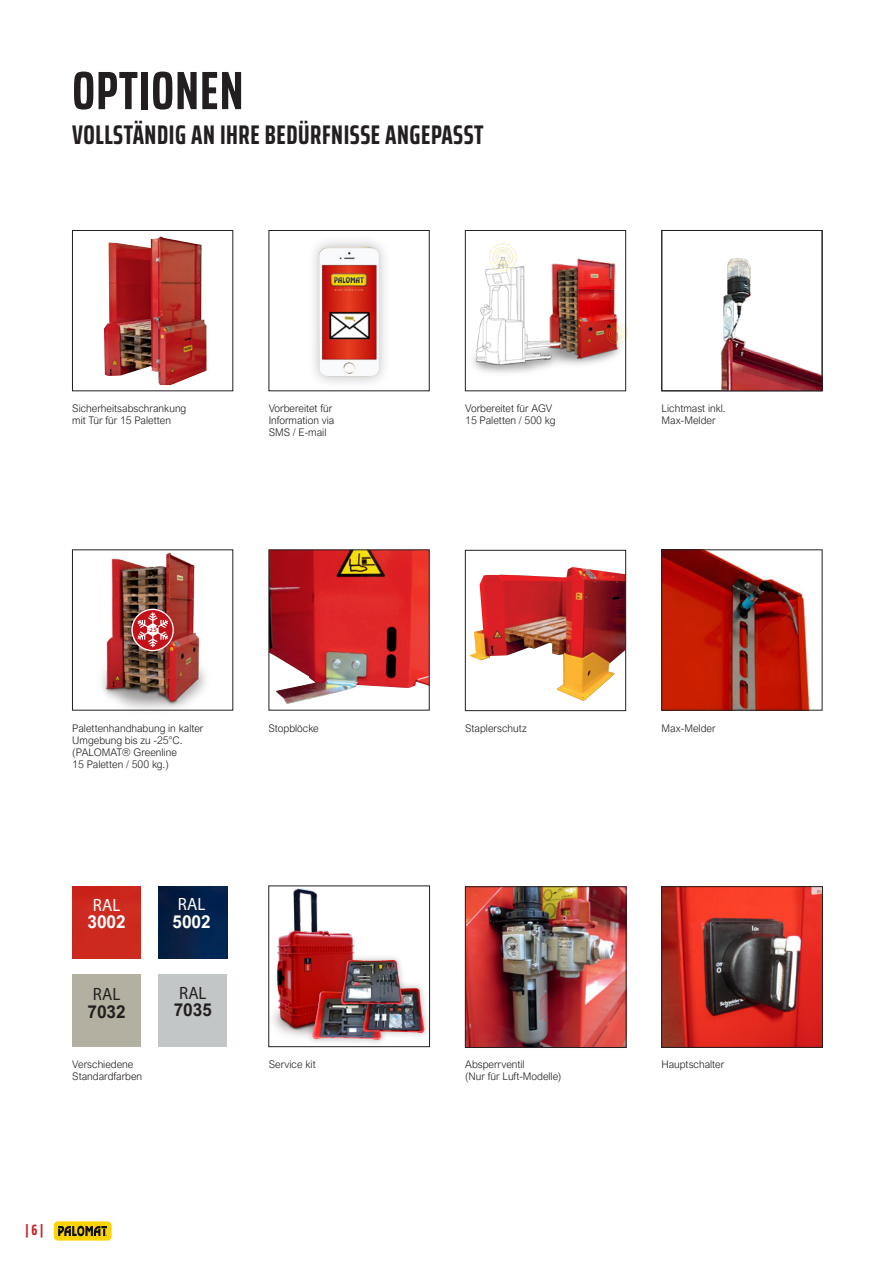
<style>
.page{position:relative;width:893px;height:1263px;background:#fff}
.page>*{position:absolute;margin:0;border:0;box-sizing:border-box;transform-origin:0 0}
.Overskrift{font:700 extra-condensed 54px "Saira";letter-spacing:.02em;color:#231f20}
.Underoverskrift{font:700 extra-condensed 27px "Saira";letter-spacing:.02em;color:#231f20}
.t1{font:700 17.85px "Arial Nova";color:#fff;scale:.95 1}
.t2{font:700 17.85px "Arial Nova";color:#231f20;scale:.95 1}
.t3{font:17.85px "Myriad Pro";letter-spacing:.005em;color:#fff;scale:.95 1}
.t4{font:17.85px "Myriad Pro";letter-spacing:.005em;color:#231f20;scale:.95 1}
.t5{font:700 extra-condensed 15px "Saira";color:#c61c22}
.Billedtekst{font:300 10.5px/12px "Arial Nova";color:#231f20}
.t6{font:600 6.3px "Myriad Pro";color:#c4121a}
</style>
<div class="page">
<div style="left:54px;top:1221px;width:58px;height:19px;background:#fed304;border-radius:4px"></div>
<svg style="left:58px;top:1226px;width:49px;height:10px"></svg>
<img style="left:104px;top:236px;width:103px;height:149px">
<img style="left:464px;top:240px;width:164px;height:145px">
<img style="left:72px;top:549px;width:156px;height:162px">
<svg style="left:131px;top:609px;width:43px;height:42px;background:#c45b5c"></svg>
<img style="left:268px;top:885px;width:108px;height:163px">
<div style="left:305px;top:984px;width:83px;height:63px;background:#231f20;opacity:.3"></div>
<img style="left:311px;top:991px;width:70px;height:52px">
<div style="left:356px;top:981px;width:75px;height:59px;background:#231f20;opacity:.3"></div>
<img style="left:362px;top:988px;width:62px;height:47px">
<div style="left:334px;top:953px;width:75px;height:58px;background:#231f20;opacity:.3"></div>
<img style="left:340px;top:959px;width:63px;height:48px">
<div style="left:307px;top:235px;width:84px;height:154px;background:#231f20;opacity:.3"></div>
<img style="left:319px;top:247px;width:60px;height:130px">
<img style="left:271px;top:552px;width:156px;height:152px">
<img style="left:470px;top:567px;width:154px;height:134px">
<div style="left:465px;top:550px;width:161px;height:161px;border:1px solid #231f20"></div>
<img style="left:467px;top:888px;width:157px;height:158px">
<div style="left:465px;top:886px;width:161px;height:162px;border:1px solid #231f20"></div>
<div style="left:269px;top:886px;width:161px;height:161px;border:1px solid #231f20"></div>
<img style="left:664px;top:888px;width:156px;height:157px">
<img style="left:664px;top:552px;width:146px;height:156px">
<div style="left:465px;top:230px;width:161px;height:161px;border:1px solid #231f20"></div>
<div style="left:72px;top:230px;width:161px;height:161px;border:1px solid #231f20"></div>
<div style="left:72px;top:886px;width:69px;height:73px;background:#cc291f"></div>
<img style="left:159px;top:886px;width:68px;height:73px">
<img style="left:721px;top:258px;width:99px;height:131px">
<div style="left:662px;top:230px;width:160px;height:161px;border:1px solid #231f20"></div>
<p class="Overskrift" style="left:72px;top:49px;width:173px">OPTIONEN</p>
<p class="Underoverskrift" style="left:72px;top:114px;width:413px">VOLLSTÄNDIG AN IHRE BEDÜRFNISSE ANGEPASST</p>
<p class="Billedtekst" style="left:72px;top:402px;width:116px">Sicherheitsabschrankung</p>
<p class="Billedtekst" style="left:72px;top:414px;width:100px">mit Tür für 15 Paletten</p>
<p class="Billedtekst" style="left:269px;top:402px;width:65px">Vorbereitet für</p>
<p class="Billedtekst" style="left:269px;top:414px;width:67px">Information via</p>
<p class="Billedtekst" style="left:269px;top:426px;width:59px">SMS / E-mail</p>
<p class="Billedtekst" style="left:465px;top:402px;width:88px">Vorbereitet für AGV</p>
<p class="Billedtekst" style="left:465px;top:414px;width:92px">15 Paletten / 500 kg</p>
<p class="Billedtekst" style="left:662px;top:402px;width:66px">Lichtmast inkl.</p>
<p class="Billedtekst" style="left:662px;top:414px;width:55px">Max-Melder</p>
<p class="t6" style="left:147px;top:626px;width:11px">-25</p>
<p class="Billedtekst" style="left:72px;top:722px;width:133px">Palettenhandhabung in kalter<br>Umgebung bis zu -25°C.</p>
<p class="Billedtekst" style="left:72px;top:746px;width:106px">(PALOMAT® Greenline</p>
<p class="Billedtekst" style="left:72px;top:758px;width:98px">15 Paletten / 500 kg.)</p>
<p class="t3" style="left:93px;top:894px;width:30px">RAL</p>
<p class="t1" style="left:87px;top:912px;width:42px">3002</p>
<p class="t4" style="left:93px;top:983px;width:30px">RAL</p>
<p class="t2" style="left:87px;top:1001px;width:42px">7032</p>
<p class="t3" style="left:178px;top:893px;width:30px">RAL</p>
<p class="t1" style="left:172px;top:911px;width:42px">5002</p>
<p class="t4" style="left:179px;top:981px;width:30px">RAL</p>
<p class="t2" style="left:174px;top:1000px;width:42px">7035</p>
<p class="Billedtekst" style="left:269px;top:722px;width:52px">Stopblöcke</p>
<p class="Billedtekst" style="left:465px;top:722px;width:63px">Staplerschutz</p>
<p class="Billedtekst" style="left:662px;top:722px;width:55px">Max-Melder</p>
<p class="Billedtekst" style="left:269px;top:1058px;width:49px">Service kit</p>
<p class="Billedtekst" style="left:72px;top:1058px;width:63px">Verschiedene</p>
<p class="Billedtekst" style="left:662px;top:1058px;width:64px">Hauptschalter</p>
<p class="Billedtekst" style="left:72px;top:1070px;width:71px">Standardfarben</p>
<p class="Billedtekst" style="left:465px;top:1058px;width:61px">Absperrventil</p>
<p class="Billedtekst" style="left:465px;top:1070px;width:98px">(Nur für Luft-Modelle)</p>
<h3 class="t5" style="left:26px;top:1219px;width:19px">| 6 |</h3>
</div>
